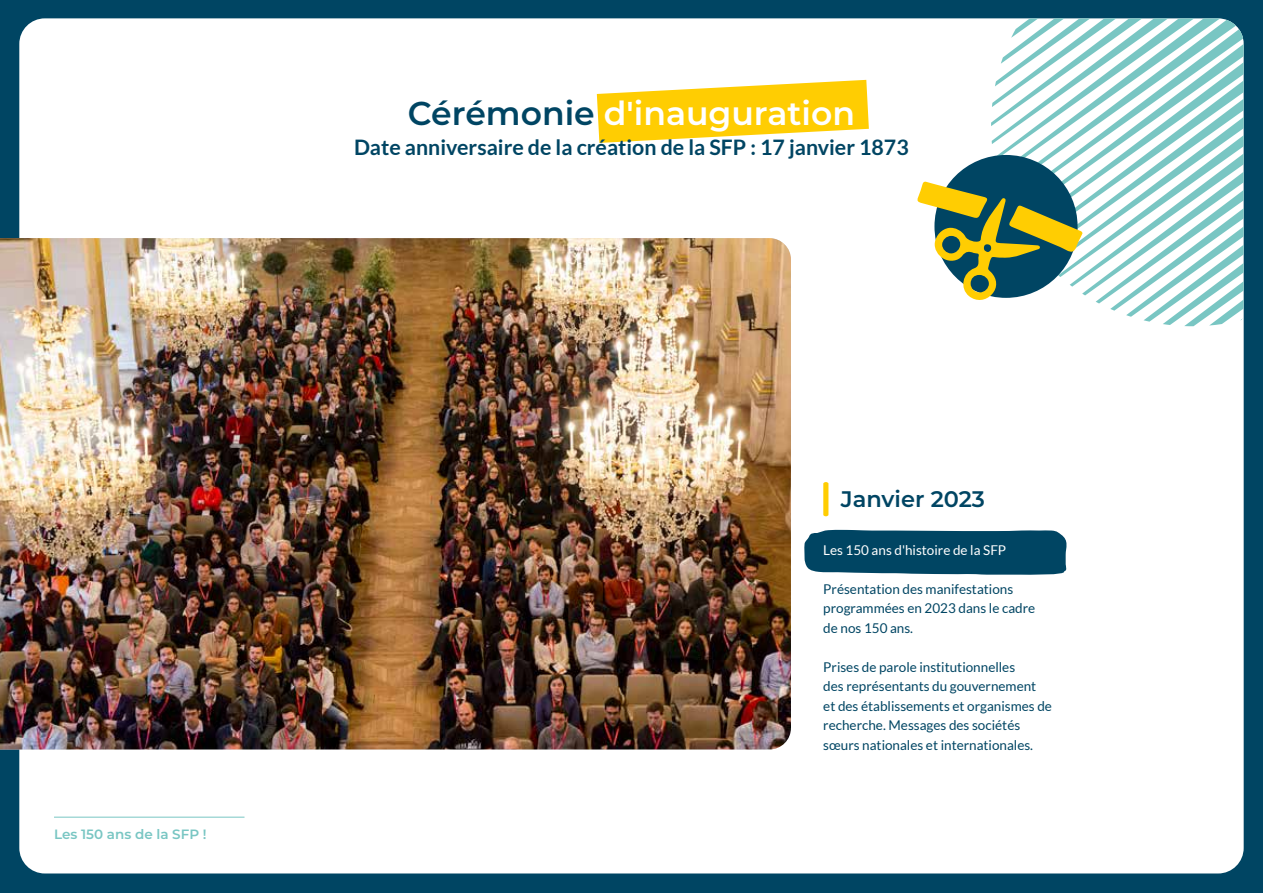
<style>
.page{position:relative;width:1263px;height:893px;background:#004563}
.page>*{position:absolute;margin:0;border:0;box-sizing:border-box;transform-origin:0 0}
.t1{font:600 33px "Montserrat";color:#fff}
.t2{font:600 22.5px "Montserrat";color:#004563}
.t3{font:700 21.3px "Lato";color:#004563}
.t4{font:13.5px/19.5px "Lato";color:#004563}
.t5{font:13.5px "Lato";color:#fff}
.t6{font:600 13.5px "Montserrat";color:#79c6c3}
.s1{color:#004563}
</style>
<div class="page">
<div style="left:19px;top:18px;width:1225px;height:855px;background:#fff;border-radius:26px"></div>
<hr style="left:54px;top:817px;width:190px;height:1px;background:#79c6c3">
<img style="left:0;top:238px;width:791px;height:511px">
<svg style="left:597px;top:80px;width:272px;height:63px"></svg>
<svg style="left:916px;top:18px;width:328px;height:308px"></svg>
<svg style="left:804px;top:529px;width:263px;height:46px;background:#155470"></svg>
<svg style="left:823px;top:482px;width:5px;height:34px"></svg>
<p class="t6" style="left:54px;top:825px;width:154px">Les 150 ans de la SFP !</p>
<h1 class="t1" style="left:408px;top:90px;width:449px"><span class="s1">Cérémonie</span> d'inauguration</h1>
<h3 class="t3" style="left:354px;top:135px;width:556px">Date anniversaire de la création de la SFP : 17 janvier 1873</h3>
<h2 class="t2" style="left:841px;top:483px;width:146px">Janvier 2023</h2>
<p class="t5" style="left:823px;top:542px;width:184px">Les 150 ans d'histoire de la SFP</p>
<p class="t4" style="left:823px;top:579px;width:213px">Présentation des manifestations programmées en 2023 dans le cadre de nos 150 ans.</p>
<p class="t4" style="left:823px;top:657px;width:230px">Prises de parole institutionnelles<br>des représentants du gouvernement<br>et des établissements et organismes de recherche. Messages des sociétés sœurs nationales et internationales.</p>
</div>
